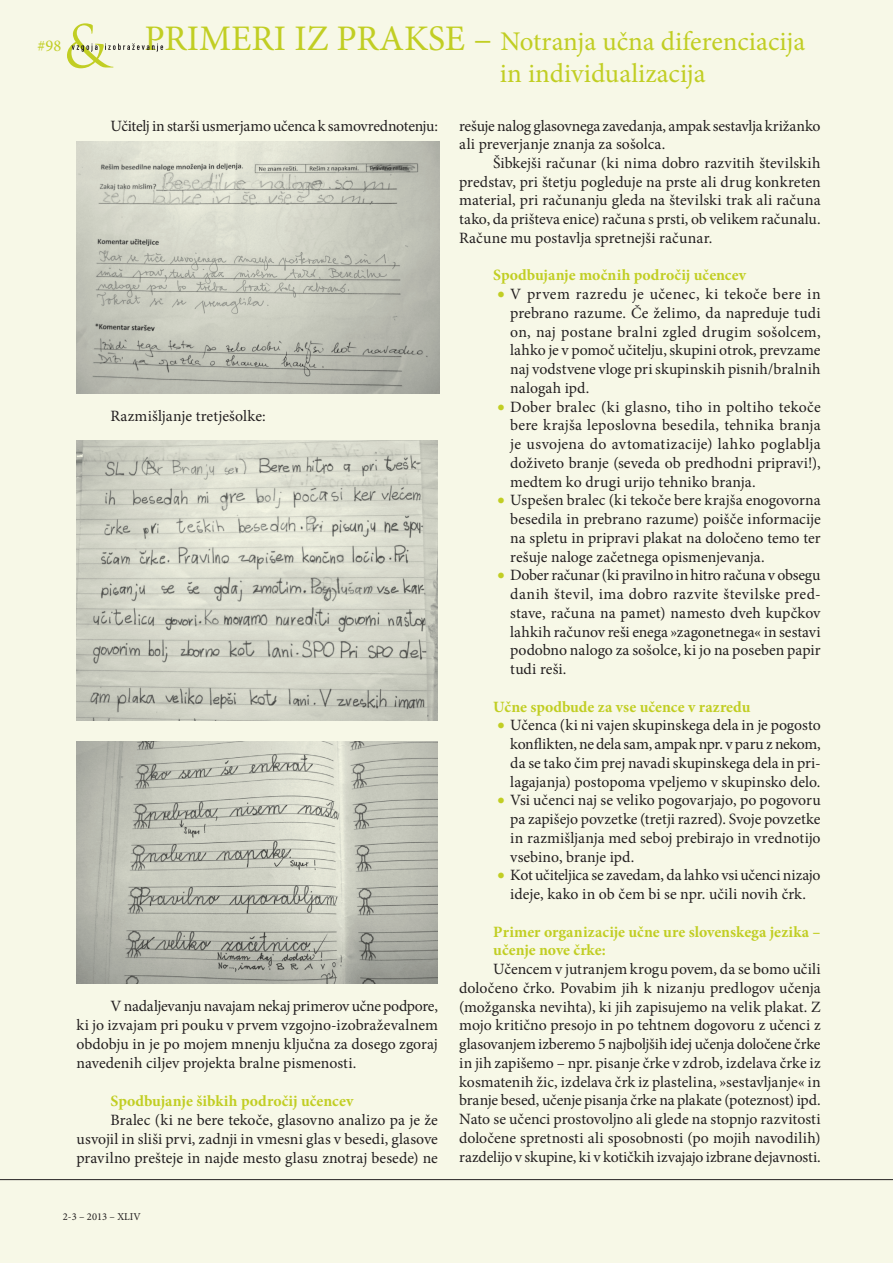
<style>
.page{position:relative;width:893px;height:1263px;background:#f7f8e7}
.page>*{position:absolute;margin:0;border:0;box-sizing:border-box;transform-origin:0 0}
.t1{font:27px/32.4px "Minion Pro";color:#c1ce23}
.t2{font:16.5px "Minion Pro";color:#c1ce23}
.t3{font:15.75px/18.8px "Minion Pro";color:#231f20;text-align:justify}
.t4{font:700 15.75px/18.8px "Minion Pro";color:#c1ce23}
.t5{font:15.75px "Minion Pro";letter-spacing:-.02em;color:#231f20}
.t6{font:10.5px "Minion Pro";color:#231f20}
.s1{font-size:36px}
.s2{color:#c1ce23}
</style>
<div class="page">
<hr style="left:0;top:1179px;width:893px;height:1px;background:#231f20">
<svg style="left:67px;top:23px;width:96px;height:45px"></svg>
<img style="left:77px;top:141px;width:362px;height:253px">
<img style="left:77px;top:440px;width:361px;height:280px">
<img style="left:77px;top:742px;width:361px;height:242px">
<p class="t2" style="left:38px;top:35px;width:25px">#98</p>
<h1 class="t1" style="left:500px;top:25px;width:307px;text-indent:-355px"><span class="s1">PRIMERI IZ PRAKSE –</span> Notranja učna diferenciacija in individualizacija</h1>
<p class="t5" style="left:111px;top:115px;width:329px">Učitelj in starši usmerjamo učenca k samovrednotenju:</p>
<p class="t3" style="left:111px;top:407px;width:157px">Razmišljanje tretješolke:</p>
<p class="t3" style="left:77px;top:997px;width:363px;text-indent:34px">V nadaljevanju navajam nekaj primerov učne podpore, ki jo izvajam pri pouku v prvem vzgojno-izobraževalnem obdobju in je po mojem mnenju ključna za dosego zgoraj navedenih ciljev projekta bralne pismenosti.</p>
<p class="t4" style="left:111px;top:1091px;width:244px">Spodbujanje šibkih področij učencev</p>
<p class="t3" style="left:77px;top:1110px;width:363px;text-indent:34px">Bralec (ki ne bere tekoče, glasovno analizo pa je že usvojil in sliši prvi, zadnji in vmesni glas v besedi, glasove pravilno prešteje in najde mesto glasu znotraj besede) ne</p>
<p class="t3" style="left:459px;top:116px;width:363px">rešuje nalog glasovnega zavedanja, ampak sestavlja križanko ali preverjanje znanja za sošolca.</p>
<p class="t3" style="left:459px;top:154px;width:363px;text-indent:34px">Šibkejši računar (ki nima dobro razvitih številskih predstav, pri štetju pogleduje na prste ali drug konkreten material, pri računanju gleda na številski trak ali računa tako, da prišteva enice) računa s prsti, ob velikem računalu.<br>Račune mu postavlja spretnejši računar.</p>
<p class="t4" style="left:493px;top:266px;width:254px">Spodbujanje močnih področij učencev</p>
<p class="t3" style="left:510px;top:285px;width:312px;text-indent:-13px"><span class="s2">•</span> V prvem razredu je učenec, ki tekoče bere in prebrano razume. Če želimo, da napreduje tudi on, naj postane bralni zgled drugim sošolcem, lahko je v pomoč učitelju, skupini otrok, prevzame naj vodstvene vloge pri skupinskih pisnih/bralnih nalogah ipd.</p>
<p class="t3" style="left:510px;top:397px;width:312px;text-indent:-13px"><span class="s2">•</span> Dober bralec (ki glasno, tiho in poltiho tekoče bere krajša leposlovna besedila, tehnika branja je usvojena do avtomatizacije) lahko poglablja doživeto branje (seveda ob predhodni pripravi!), medtem ko drugi urijo tehniko branja.</p>
<p class="t3" style="left:510px;top:491px;width:312px;text-indent:-13px"><span class="s2">•</span> Uspešen bralec (ki tekoče bere krajša enogovorna besedila in prebrano razume) poišče informacije na spletu in pripravi plakat na določeno temo ter rešuje naloge začetnega opismenjevanja.</p>
<p class="t3" style="left:510px;top:566px;width:312px;text-indent:-13px"><span class="s2">•</span> Dober računar (ki pravilno in hitro računa v obsegu danih števil, ima dobro razvite številske pred&shy;stave, računa na pamet) namesto dveh kupčkov lahkih računov reši enega »zagonetnega« in sestavi podobno nalogo za sošolce, ki jo na poseben papir tudi reši.</p>
<p class="t4" style="left:493px;top:697px;width:259px">Učne spodbude za vse učence v razredu</p>
<p class="t3" style="left:510px;top:716px;width:312px;text-indent:-13px"><span class="s2">•</span> Učenca (ki ni vajen skupinskega dela in je pogosto konflikten, ne dela sam, ampak npr. v paru z nekom, da se tako čim prej navadi skupinskega dela in pri&shy;lagajanja) postopoma vpeljemo v skupinsko delo.</p>
<p class="t3" style="left:510px;top:791px;width:312px;text-indent:-13px"><span class="s2">•</span> Vsi učenci naj se veliko pogovarjajo, po pogovoru pa zapišejo povzetke (tretji razred). Svoje povzetke in razmišljanja med seboj prebirajo in vrednotijo vsebino, branje ipd.</p>
<p class="t3" style="left:497px;top:866px;width:325px;text-align:center"><span class="s2">•</span> Kot učiteljica se zavedam, da lahko vsi učenci nizajo ideje, kako in ob čem bi se npr. učili novih črk.</p>
<p class="t4" style="left:493px;top:922px;width:329px">Primer organizacije učne ure slovenskega jezika – učenje nove črke:</p>
<p class="t3" style="left:459px;top:960px;width:363px;text-indent:34px">Učencem v jutranjem krogu povem, da se bomo učili določeno črko. Povabim jih k nizanju predlogov učenja (možganska nevihta), ki jih zapisujemo na velik plakat. Z mojo kritično presojo in po tehtnem dogovoru z učenci z glasovanjem izberemo 5 najboljših idej učenja določene črke in jih zapišemo – npr. pisanje črke v zdrob, izdelava črke iz kosmatenih žic, izdelava črk iz plastelina, »sestavljanje« in branje besed, učenje pisanja črke na plakate (poteznost) ipd.<br>Nato se učenci prostovoljno ali glede na stopnjo razvitosti določene spretnosti ali sposobnosti (po mojih navodilih) razdelijo v skupine, ki v kotičkih izvajajo izbrane dejavnosti.</p>
<p class="t6" style="left:63px;top:1210px;width:79px">2-3 – 2013 – XLIV</p>
</div>
